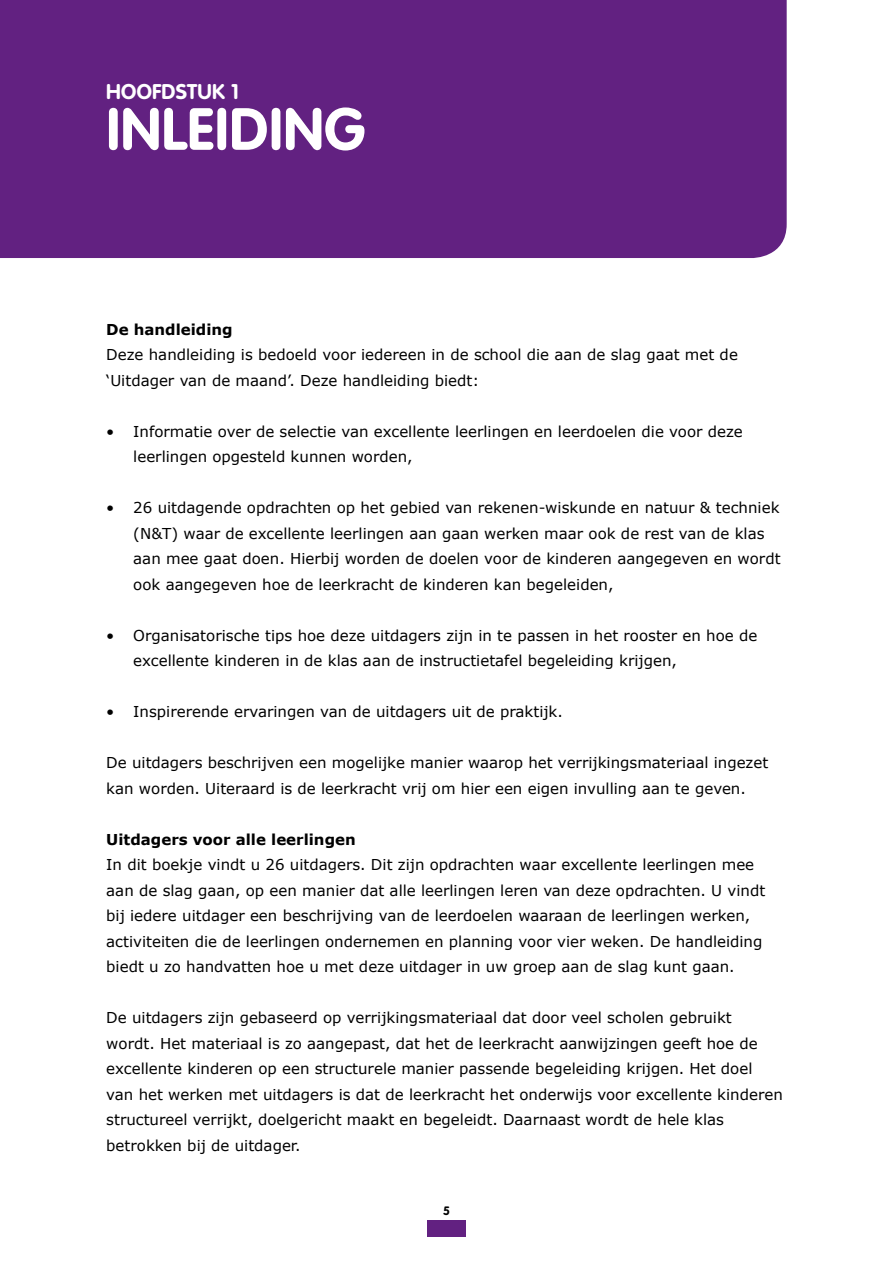
<style>
.page{position:relative;width:893px;height:1263px;background:#fff}
.page>*{position:absolute;margin:0;border:0;box-sizing:border-box;transform-origin:0 0}
.t1{font:700 58.5px "VAG Rounded Std";letter-spacing:.055em;color:#fff}
.t2{font:700 21px "VAG Rounded Std";letter-spacing:.01em;color:#fff}
.t3{font:15px/25.5px "Verdana";color:#000}
.t4{font:700 15px "Verdana";color:#000}
.t5{font:700 12px "VAG Rounded Std";color:#000}
</style>
<div class="page">
<div style="left:427px;top:1220px;width:39px;height:17px;background:#622181"></div>
<div style="left:0;top:0;width:787px;height:258px;background:#622181"></div>
<h2 class="t2" style="left:106px;top:79px;width:134px">HOOFDSTUK 1</h2>
<h1 class="t1" style="left:106px;top:95px;width:261px">INLEIDING</h1>
<p class="t4" style="left:106px;top:319px;width:128px">De handleiding</p>
<p class="t3" style="left:106px;top:342px;width:633px">Deze handleiding is bedoeld voor iedereen in de school die aan de slag gaat met de ‘Uitdager van de maand’. Deze handleiding biedt:</p>
<p class="t3" style="left:133px;top:419px;width:611px;text-indent:-27px">• Informatie over de selectie van excellente leerlingen en leerdoelen die voor deze leerlingen opgesteld kunnen worden,</p>
<p class="t3" style="left:133px;top:495px;width:649px;text-indent:-27px">• 26 uitdagende opdrachten op het gebied van rekenen-wiskunde en natuur &amp; techniek (N&amp;T) waar de excellente leerlingen aan gaan werken maar ook de rest van de klas aan mee gaat doen. Hierbij worden de doelen voor de kinderen aangegeven en wordt ook aangegeven hoe de leerkracht de kinderen kan begeleiden,</p>
<p class="t3" style="left:133px;top:623px;width:626px;text-indent:-27px">• Organisatorische tips hoe deze uitdagers zijn in te passen in het rooster en hoe de excellente kinderen in de klas aan de instructietafel begeleiding krijgen,</p>
<p class="t3" style="left:106px;top:699px;width:458px">• Inspirerende ervaringen van de uitdagers uit de praktijk.</p>
<p class="t3" style="left:106px;top:750px;width:663px">De uitdagers beschrijven een mogelijke manier waarop het verrijkingsmateriaal ingezet kan worden. Uiteraard is de leerkracht vrij om hier een eigen invulling aan te geven.</p>
<p class="t4" style="left:106px;top:829px;width:251px">Uitdagers voor alle leerlingen</p>
<p class="t3" style="left:106px;top:852px;width:660px">In dit boekje vindt u 26 uitdagers. Dit zijn opdrachten waar excellente leerlingen mee aan de slag gaan, op een manier dat alle leerlingen leren van deze opdrachten. U vindt bij iedere uitdager een beschrijving van de leerdoelen waaraan de leerlingen werken, activiteiten die de leerlingen ondernemen en planning voor vier weken. De handleiding biedt u zo handvatten hoe u met deze uitdager in uw groep aan de slag kunt gaan.</p>
<p class="t3" style="left:106px;top:1005px;width:678px">De uitdagers zijn gebaseerd op verrijkingsmateriaal dat door veel scholen gebruikt wordt. Het materiaal is zo aangepast, dat het de leerkracht aanwijzingen geeft hoe de excellente kinderen op een structurele manier passende begeleiding krijgen. Het doel van het werken met uitdagers is dat de leerkracht het onderwijs voor excellente kinderen structureel verrijkt, doelgericht maakt en begeleidt. Daarnaast wordt de hele klas betrokken bij de uitdager.</p>
<p class="t5" style="left:443px;top:1203px;width:8px">5</p>
</div>
